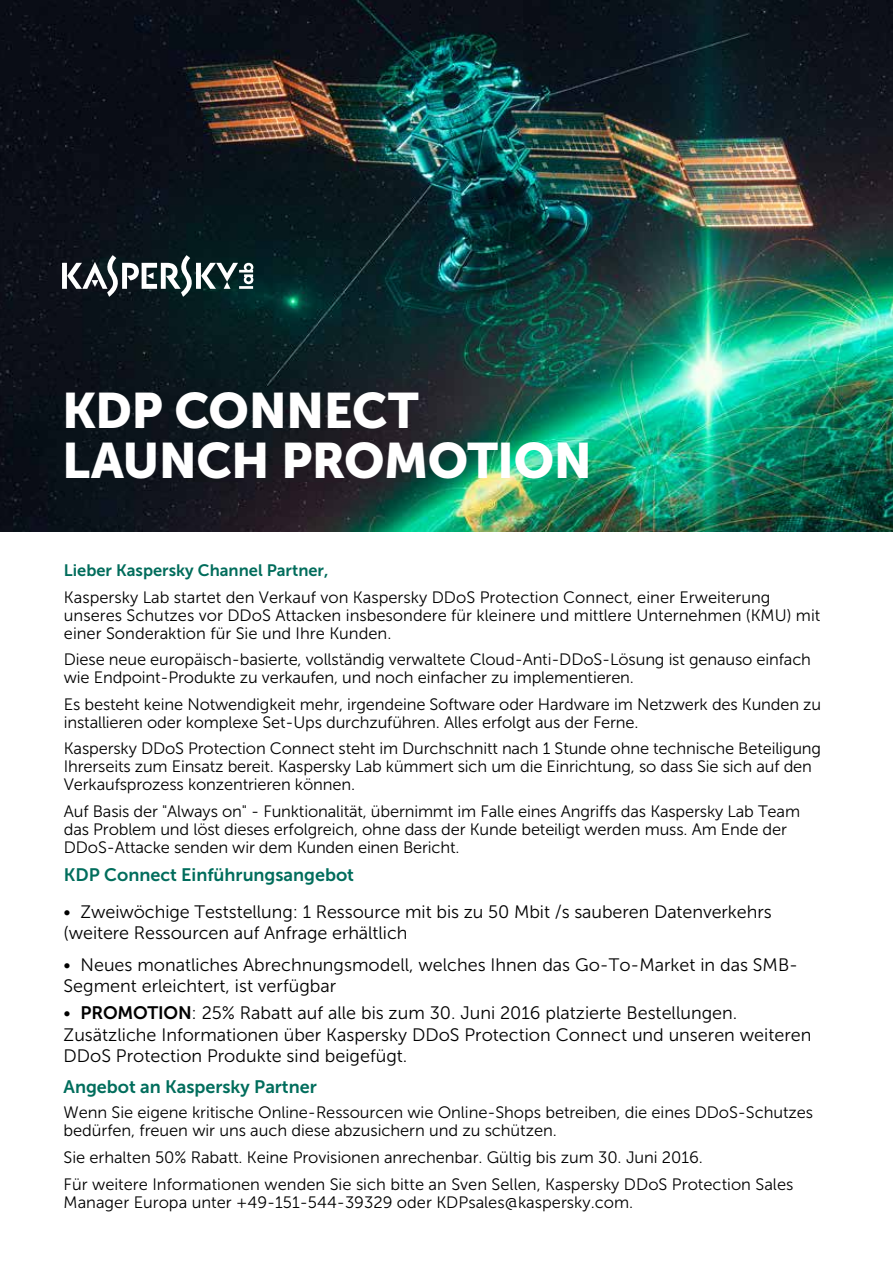
<style>
.page{position:relative;width:893px;height:1263px;background:#fff}
.page>*{position:absolute;margin:0;border:0;box-sizing:border-box;transform-origin:0 0}
.t1{font:49.5px/49.5px "Museo Sans 900";letter-spacing:-.015em;color:#fff}
.t2{font:18px/21.6px "Museo Sans 300";color:#000}
.t3{font:18px "Museo Sans 700";color:#006d5c}
.t4{font:16.5px/18px "Museo Sans 300";letter-spacing:-.01em;color:#000}
.t5{font:16.5px "Museo Sans 700";color:#006c5b}
.s1{font-family:"Museo Sans 700"}
</style>
<div class="page">
<img style="left:0;top:0;width:893px;height:531px">
<svg style="left:62px;top:255px;width:191px;height:42px"></svg>
<h1 class="t1" style="left:62px;top:386px;width:531px">KDP CONNECT<br>LAUNCH PROMOTION</h1>
<p class="t5" style="left:64px;top:561px;width:266px">Lieber Kaspersky Channel Partner,</p>
<p class="t4" style="left:64px;top:588px;width:758px">Kaspersky Lab startet den Verkauf von Kaspersky DDoS Protection Connect, einer Erweiterung unseres Schutzes vor DDoS Attacken insbesondere für kleinere und mittlere Unternehmen (KMU) mit einer Sonderaktion für Sie und Ihre Kunden.</p>
<p class="t4" style="left:64px;top:650px;width:749px">Diese neue europäisch-basierte, vollständig verwaltete Cloud-Anti-DDoS-Lösung ist genauso einfach wie Endpoint-Produkte zu verkaufen, und noch einfacher zu implementieren.</p>
<p class="t4" style="left:64px;top:695px;width:759px">Es besteht keine Notwendigkeit mehr, irgendeine Software oder Hardware im Netzwerk des Kunden zu installieren oder komplexe Set-Ups durchzuführen. Alles erfolgt aus der Ferne.</p>
<p class="t4" style="left:64px;top:739px;width:759px">Kaspersky DDoS Protection Connect steht im Durchschnitt nach 1 Stunde ohne technische Beteiligung<br>Ihrerseits zum Einsatz bereit. Kaspersky Lab kümmert sich um die Einrichtung, so dass Sie sich auf den<br>Verkaufsprozess konzentrieren können.</p>
<p class="t4" style="left:64px;top:802px;width:738px">Auf Basis der "Always on" - Funktionalität, übernimmt im Falle eines Angriffs das Kaspersky Lab Team das Problem und löst dieses erfolgreich, ohne dass der Kunde beteiligt werden muss. Am Ende der<br>DDoS-Attacke senden wir dem Kunden einen Bericht.</p>
<p class="t3" style="left:64px;top:865px;width:292px">KDP Connect Einführungsangebot</p>
<p class="t2" style="left:64px;top:901px;width:710px">• Zweiwöchige Teststellung: 1 Ressource mit bis zu 50 Mbit /s sauberen Datenverkehrs (weitere Ressourcen auf Anfrage erhältlich</p>
<p class="t2" style="left:64px;top:954px;width:736px">• Neues monatliches Abrechnungsmodell, welches Ihnen das Go-To-Market in das SMB-<br>Segment erleichtert, ist verfügbar</p>
<p class="t2" style="left:64px;top:1002px;width:749px">• <span class="s1">PROMOTION</span>: 25% Rabatt auf alle bis zum 30. Juni 2016 platzierte Bestellungen.<br>Zusätzliche Informationen über Kaspersky DDoS Protection Connect und unseren weiteren<br>DDoS Protection Produkte sind beigefügt.</p>
<p class="t3" style="left:64px;top:1077px;width:255px">Angebot an Kaspersky Partner</p>
<p class="t4" style="left:64px;top:1104px;width:751px">Wenn Sie eigene kritische Online-Ressourcen wie Online-Shops betreiben, die eines DDoS-Schutzes bedürfen, freuen wir uns auch diese abzusichern und zu schützen.</p>
<p class="t4" style="left:64px;top:1145px;width:731px;line-height:26.5px">Sie erhalten 50% Rabatt. Keine Provisionen anrechenbar. Gültig bis zum 30. Juni 2016.<br>Für weitere Informationen wenden Sie sich bitte an Sven Sellen, Kaspersky DDoS Protection Sales</p>
<p class="t4" style="left:64px;top:1193px;width:571px">Manager Europa unter +49-151-544-39329 oder KDPsales@kaspersky.com.</p>
</div>
